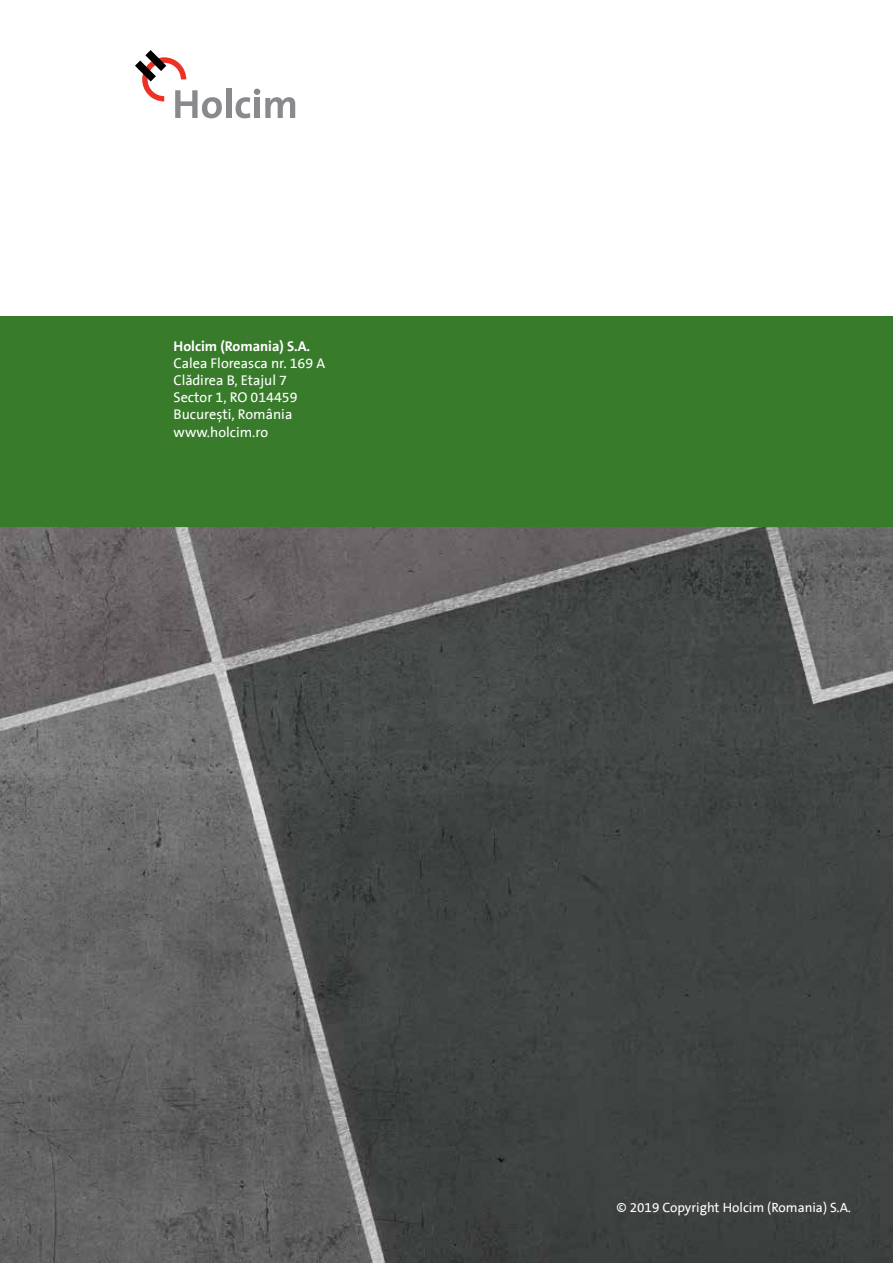
<style>
.page{position:relative;width:893px;height:1263px;background:#fff}
.page>*{position:absolute;margin:0;border:0;box-sizing:border-box;transform-origin:0 0}
.t1{font:14.25px/17.1px "The Sans B5 Plain ROM";color:#fff}
.t2{font:14.25px "The Sans B7 Bold ROM";color:#fff}
.t3{font:13.5px "The Sans B5 Plain ROM";color:#fff}
</style>
<div class="page">
<img style="left:0;top:526px;width:893px;height:737px">
<div style="left:0;top:316px;width:893px;height:210px;background:#387c2b"></div>
<div style="left:226px;top:88px;width:5px;height:30px;background:#888a8d"></div>
<svg style="left:236px;top:89px;width:59px;height:29px"></svg>
<svg style="left:135px;top:50px;width:87px;height:68px"></svg>
<p class="t2" style="left:174px;top:338px;width:138px">Holcim (Romania) S.A.</p>
<p class="t1" style="left:174px;top:355px;width:153px">Calea Floreasca nr. 169 A<br>Clădirea B, Etajul 7<br>Sector 1, RO 014459<br>București, România www.holcim.ro</p>
<p class="t3" style="left:617px;top:1200px;width:236px">© 2019 Copyright Holcim (Romania) S.A.</p>
</div>
